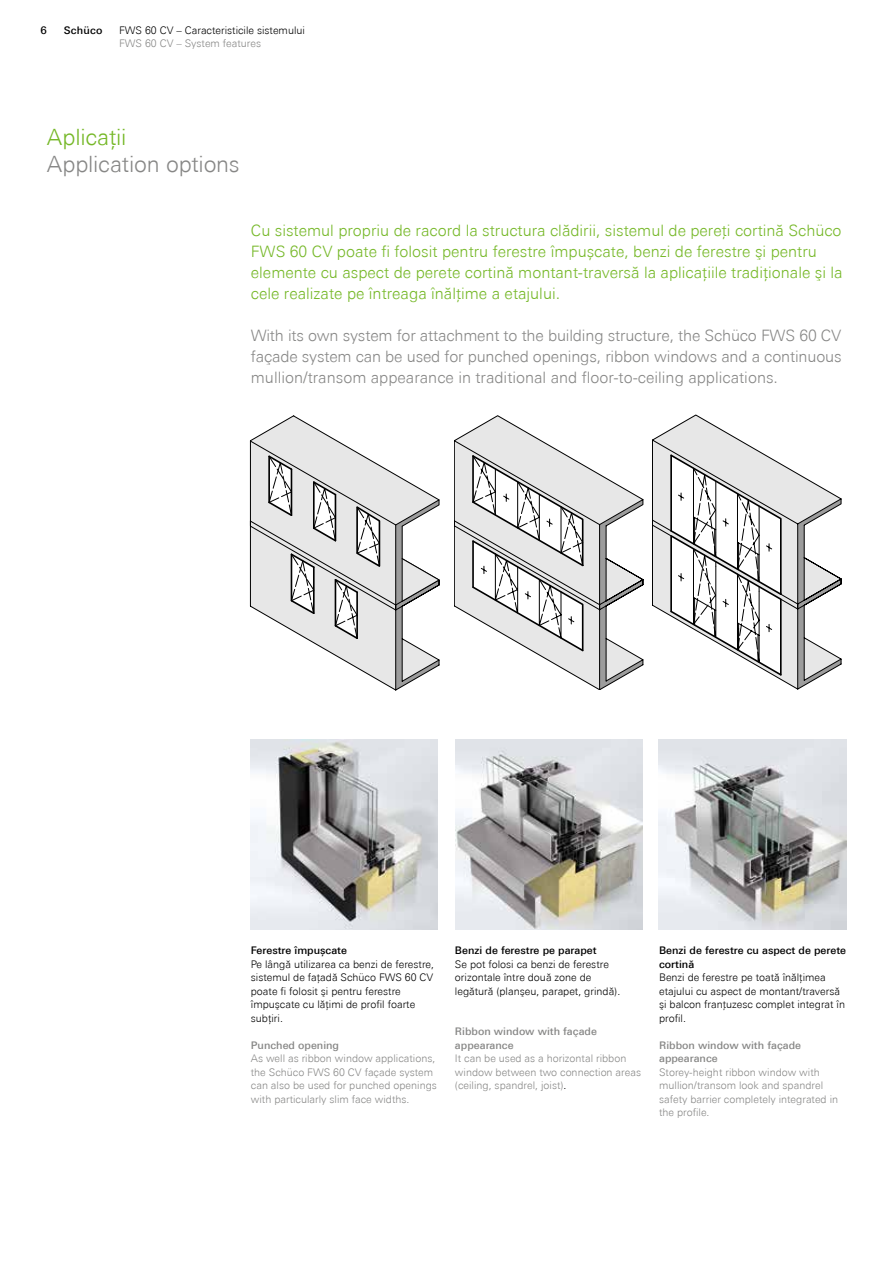
<style>
.page{position:relative;width:893px;height:1263px;background:#fff}
.page>*{position:absolute;margin:0;border:0;box-sizing:border-box;transform-origin:0 0}
.t1{font:300 22.5px "Univers Next Pro";letter-spacing:-.01em;color:#878786}
.t2{font:300 22.5px "Univers Next Pro";letter-spacing:-.01em;color:#76b828}
.t3{font:300 15.75px/21px "Univers Next Pro";color:#76b828}
.t4{font:300 15.75px/21px "Univers Next Pro";color:#878786;text-align:justify}
.t5{font:300 10.5px/13.5px "Univers Next Pro";color:#000}
.t6{font:300 10.5px/13.5px "Univers Next Pro";color:#878786}
.t7{font:500 10.5px/13.5px "Univers Next Pro";color:#000}
.t8{font:500 10.5px/13.5px "Univers Next Pro";color:#878786}
.s1{color:#000}
</style>
<div class="page">
<img style="left:251px;top:739px;width:187px;height:190px">
<img style="left:455px;top:739px;width:187px;height:190px">
<img style="left:659px;top:739px;width:187px;height:190px">
<svg style="left:250px;top:415px;width:189px;height:275px"></svg>
<hr style="left:335px;top:495px;width:1px;height:46px;background:#000">
<svg style="left:454px;top:415px;width:189px;height:275px"></svg>
<svg style="left:471px;top:454px;width:114px;height:199px"></svg>
<svg style="left:652px;top:415px;width:189px;height:274px"></svg>
<svg style="left:669px;top:453px;width:114px;height:224px"></svg>
<p class="t7" style="left:40px;top:23px;width:8px">6</p>
<p class="t7" style="left:64px;top:23px;width:40px">Schüco</p>
<p class="t5" style="left:119px;top:23px;width:187px">FWS 60 CV – Caracteristicile sistemului</p>
<p class="t6" style="left:119px;top:37px;width:144px">FWS 60 CV – System features</p>
<h1 class="t2" style="left:47px;top:124px;width:81px">Aplicaţii</h1>
<h1 class="t1" style="left:47px;top:151px;width:194px">Application options</h1>
<p class="t3" style="left:251px;top:219px;width:593px">Cu sistemul propriu de racord la structura clădirii, sistemul de pereți cortină Schüco FWS 60 CV poate fi folosit pentru ferestre împușcate, benzi de ferestre şi pentru elemente cu aspect de perete cortină montant-traversă la aplicaţiile tradiţionale şi la cele realizate pe întreaga înălțime a etajului.</p>
<p class="t4" style="left:251px;top:324px;width:592px">With its own system for attachment to the building structure, the Schüco FWS 60 CV façade system can be used for punched openings, ribbon windows and a continuous mullion/transom appearance in traditional and floor-to-ceiling applications.</p>
<p class="t7" style="left:251px;top:944px;width:98px">Ferestre împușcate</p>
<p class="t5" style="left:251px;top:957px;width:185px">Pe lângă utilizarea ca benzi de ferestre, sistemul de faţadă Schüco FWS 60 CV poate fi folosit şi pentru ferestre împuşcate cu lăţimi de profil foarte subţiri.</p>
<p class="t8" style="left:251px;top:1038px;width:90px">Punched opening</p>
<p class="t6" style="left:251px;top:1052px;width:188px">As well as ribbon window applications, the Schüco FWS 60 CV façade system can also be used for punched openings with particularly slim face widths.</p>
<p class="t7" style="left:455px;top:944px;width:143px">Benzi de ferestre pe parapet</p>
<p class="t5" style="left:455px;top:957px;width:167px">Se pot folosi ca benzi de ferestre orizontale între două zone de legătură (planşeu, parapet, grindă).</p>
<p class="t8" style="left:455px;top:1025px;width:143px">Ribbon window with façade appearance</p>
<p class="t6" style="left:455px;top:1052px;width:188px">It can be used as a horizontal ribbon window between two connection areas (ceiling, spandrel, joist)<span class="s1">.</span></p>
<p class="t7" style="left:659px;top:944px;width:188px">Benzi de ferestre cu aspect de perete cortină</p>
<p class="t5" style="left:659px;top:971px;width:188px">Benzi de ferestre pe toată înălţimea etajului cu aspect de montant/traversă şi balcon franțuzesc complet integrat în profil.</p>
<p class="t8" style="left:659px;top:1038px;width:143px">Ribbon window with façade appearance</p>
<p class="t6" style="left:659px;top:1065px;width:181px">Storey-height ribbon window with mullion/transom look and spandrel safety barrier completely integrated in the profile.</p>
</div>
